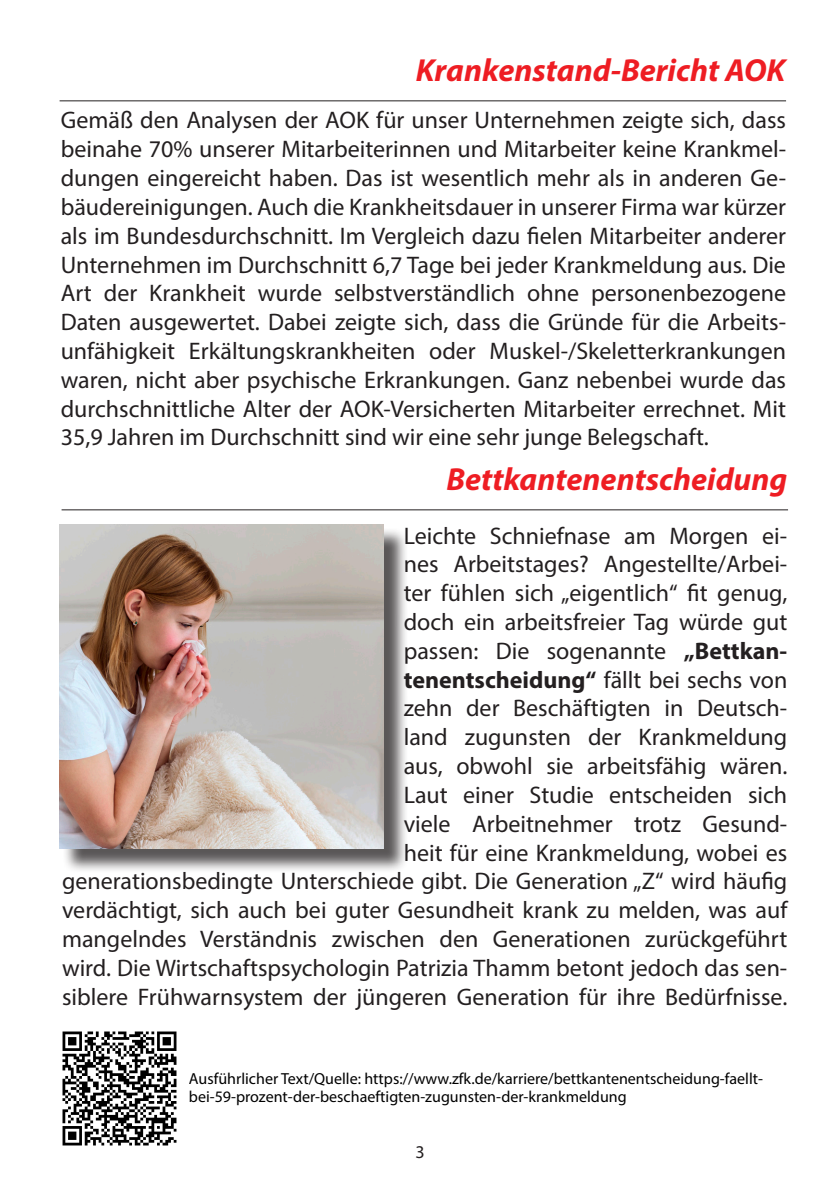
<style>
.page{position:relative;width:840px;height:1191px;background:#fff}
.page>*{position:absolute;margin:0;border:0;box-sizing:border-box;transform-origin:0 0}
.Überschrift{font:italic 700 32px "Myriad Pro";color:#ee1d23}
.Fließtext{font:24px/28.8px "Myriad Pro";color:#231f20;text-align:right}
.t1{font:18px "Myriad Pro";color:#231f20}
.Fließtext-2{font:16px/18px "Myriad Pro";color:#000}
.s1{font-weight:700}
</style>
<div class="page">
<hr style="left:60px;top:100px;width:725px;height:1px;background:#231f20">
<div style="left:62px;top:527px;width:347px;height:346px;background:#231f20;opacity:.75"></div>
<img style="left:59px;top:524px;width:324px;height:324px">
<img style="left:62px;top:1031px;width:115px;height:115px">
<hr style="left:62px;top:509px;width:725px;height:1px;background:#231f20">
<p class="Überschrift" style="left:415px;top:49px;width:371px">Krankenstand-Bericht AOK</p>
<p class="Fließtext" style="left:61px;top:106px;width:726px;text-align:justify">Gemäß den Analysen der AOK für unser Unternehmen zeigte sich, dass beinahe 70% unserer Mitarbeiterinnen und Mitarbeiter keine Krankmel&shy;dungen eingereicht haben. Das ist wesentlich mehr als in anderen Ge&shy;bäudereinigungen. Auch die Krankheitsdauer in unserer Firma war kürzer als im Bundesdurchschnitt. Im Vergleich dazu fielen Mitarbeiter anderer Unternehmen im Durchschnitt 6,7 Tage bei jeder Krankmeldung aus. Die Art der Krankheit wurde selbstverständlich ohne personenbezogene Daten ausgewertet. Dabei zeigte sich, dass die Gründe für die Arbeits&shy;unfähigkeit Erkältungskrankheiten oder Muskel-/Skeletterkrankungen waren, nicht aber psychische Erkrankungen. Ganz nebenbei wurde das durchschnittliche Alter der AOK-Versicherten Mitarbeiter errechnet. Mit 35,9 Jahren im Durchschnitt sind wir eine sehr junge Belegschaft.</p>
<p class="Überschrift" style="left:446px;top:458px;width:342px">Bettkantenentscheidung</p>
<p class="Fließtext" style="left:62px;top:521px;width:726px">Leichte Schniefnase am Morgen ei-<br>nes Arbeitstages? Angestellte/Arbei-<br>ter fühlen sich „eigentlich“ fit genug,<br>doch ein arbeitsfreier Tag würde gut<br>passen: Die sogenannte <span class="s1">„Bettkan-<br>tenentscheidung“</span> fällt bei sechs von<br>zehn der Beschäftigten in Deutsch-<br>land zugunsten der Krankmeldung<br>aus, obwohl sie arbeitsfähig wären.<br>Laut einer Studie entscheiden sich<br>viele Arbeitnehmer trotz Gesund-<br>heit für eine Krankmeldung, wobei es<br>generationsbedingte Unterschiede gibt. Die Generation „Z“ wird häufig verdächtigt, sich auch bei guter Gesundheit krank zu melden, was auf mangelndes Verständnis zwischen den Generationen zurückgeführt wird. Die Wirtschaftspsychologin Patrizia Thamm betont jedoch das sen&shy;siblere Frühwarnsystem der jüngeren Generation für ihre Bedürfnisse.</p>
<p class="Fließtext-2" style="left:189px;top:1069px;width:575px">Ausführlicher Text/Quelle: https://www.zfk.de/karriere/bettkantenentscheidung-faellt&shy;bei-59-prozent-der-beschaeftigten-zugunsten-der-krankmeldung</p>
<p class="t1" style="left:415px;top:1140px;width:11px">3</p>
</div>
